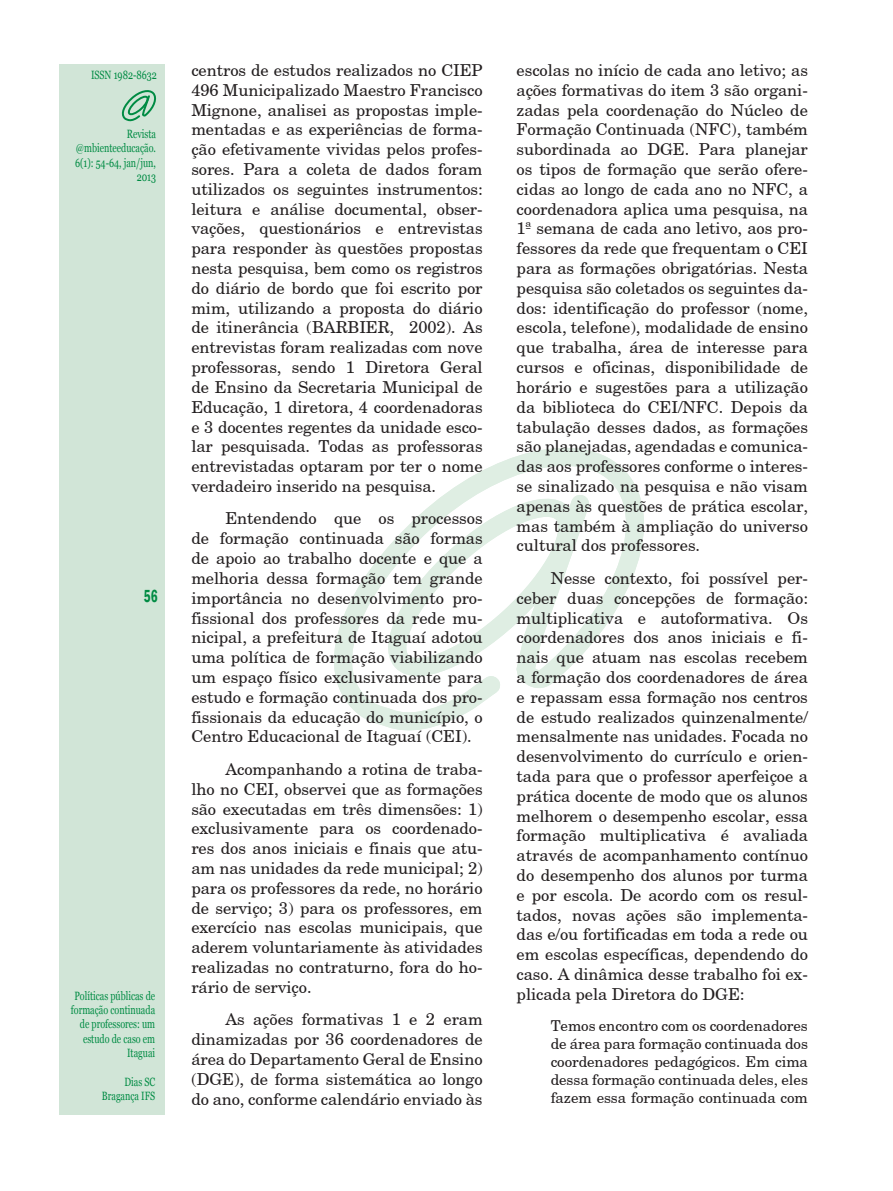
<style>
.page{position:relative;width:893px;height:1191px;background:#fff}
.page>*{position:absolute;margin:0;border:0;box-sizing:border-box;transform-origin:0 0}
.t1{font:600 condensed 18px "Franklin Gothic";color:#008b43;scale:.75 1}
.texto_miolo_01{font:16.5px/19.8px "New Century Schoolbook";letter-spacing:-.005em;color:#231f20;text-align:justify}
.recuo_de_texto_miolo{font:15px/18px "New Century Schoolbook";letter-spacing:-.005em;color:#231f20;text-align:justify}
.t2{font:12px/14.4px "Georgia";color:#008b43;text-align:right;scale:.75 1}
</style>
<div class="page">
<div style="left:60px;top:64px;width:105px;height:1050px;background:#d1e5d7"></div>
<svg style="left:334px;top:447px;width:310px;height:284px"></svg>
<svg style="left:121px;top:90px;width:35px;height:32px"></svg>
<p class="t2" style="left:91px;top:68px;width:89px">ISSN 1982-8632</p>
<p class="t2" style="left:75px;top:127px;width:109px">Revista @mbienteeducação.<br>6(1): 54-64, jan/jun,<br>2013</p>
<p class="t1" style="left:144px;top:583px;width:20px">56</p>
<p class="t2" style="left:71px;top:988px;width:114px">Políticas públicas de formação continuada de professores: um estudo de caso em<br>Itaguai</p>
<p class="t2" style="left:102px;top:1075px;width:73px">Dias SC<br>Bragança IFS</p>
<p class="texto_miolo_01" style="left:191px;top:60px;width:293px">centros de estudos realizados no CIEP 496 Municipalizado Maestro Francisco Mignone, analisei as propostas imple&shy;mentadas e as experiências de forma&shy;ção efetivamente vividas pelos profes&shy;sores. Para a coleta de dados foram utilizados os seguintes instrumentos: leitura e análise documental, obser&shy;vações, questionários e entrevistas para responder às questões propostas nesta pesquisa, bem como os registros do diário de bordo que foi escrito por mim, utilizando a proposta do diário de itinerância (BARBIER, 2002). As entrevistas foram realizadas com nove professoras, sendo 1 Diretora Geral de Ensino da Secretaria Municipal de Educação, 1 diretora, 4 coordenadoras e 3 docentes regentes da unidade esco&shy;lar pesquisada. Todas as professoras entrevistadas optaram por ter o nome verdadeiro inserido na pesquisa.</p>
<p class="texto_miolo_01" style="left:191px;top:508px;width:293px;text-indent:34px">Entendendo que os processos de formação continuada são formas de apoio ao trabalho docente e que a melhoria dessa formação tem grande importância no desenvolvimento pro&shy;fissional dos professores da rede mu&shy;nicipal, a prefeitura de Itaguaí adotou uma política de formação viabilizando um espaço físico exclusivamente para estudo e formação continuada dos pro&shy;fissionais da educação do município, o Centro Educacional de Itaguaí (CEI).</p>
<p class="texto_miolo_01" style="left:191px;top:758px;width:293px;text-indent:34px">Acompanhando a rotina de traba&shy;lho no CEI, observei que as formações são executadas em três dimensões: 1) exclusivamente para os coordenado&shy;res dos anos iniciais e finais que atu&shy;am nas unidades da rede municipal; 2) para os professores da rede, no horário de serviço; 3) para os professores, em exercício nas escolas municipais, que aderem voluntariamente às atividades realizadas no contraturno, fora do ho&shy;rário de serviço.</p>
<p class="texto_miolo_01" style="left:191px;top:1009px;width:293px;text-indent:34px">As ações formativas 1 e 2 eram dinamizadas por 36 coordenadores de área do Departamento Geral de Ensino (DGE), de forma sistemática ao longo do ano, conforme calendário enviado às</p>
<p class="texto_miolo_01" style="left:517px;top:60px;width:293px">escolas no início de cada ano letivo; as ações formativas do item 3 são organi&shy;zadas pela coordenação do Núcleo de Formação Continuada (NFC), também subordinada ao DGE. Para planejar os tipos de formação que serão ofere&shy;cidas ao longo de cada ano no NFC, a coordenadora aplica uma pesquisa, na 1ª semana de cada ano letivo, aos pro&shy;fessores da rede que frequentam o CEI para as formações obrigatórias. Nesta pesquisa são coletados os seguintes da&shy;dos: identificação do professor (nome, escola, telefone), modalidade de ensino que trabalha, área de interesse para cursos e oficinas, disponibilidade de horário e sugestões para a utilização da biblioteca do CEI/NFC. Depois da tabulação desses dados, as formações são planejadas, agendadas e comunica&shy;das aos professores conforme o interes&shy;se sinalizado na pesquisa e não visam apenas às questões de prática escolar, mas também à ampliação do universo cultural dos professores.</p>
<p class="texto_miolo_01" style="left:517px;top:567px;width:293px;text-indent:34px">Nesse contexto, foi possível per&shy;ceber duas concepções de formação: multiplicativa e autoformativa. Os coordenadores dos anos iniciais e fi&shy;nais que atuam nas escolas recebem a formação dos coordenadores de área e repassam essa formação nos centros de estudo realizados quinzenalmente/ mensalmente nas unidades. Focada no desenvolvimento do currículo e orien&shy;tada para que o professor aperfeiçoe a prática docente de modo que os alunos melhorem o desempenho escolar, essa formação multiplicativa é avaliada através de acompanhamento contínuo do desempenho dos alunos por turma e por escola. De acordo com os resul&shy;tados, novas ações são implementa&shy;das e/ou fortificadas em toda a rede ou em escolas específicas, dependendo do caso. A dinâmica desse trabalho foi ex&shy;plicada pela Diretora do DGE:</p>
<p class="recuo_de_texto_miolo" style="left:551px;top:1016px;width:259px">Temos encontro com os coordenadores de área para formação continuada dos coordenadores pedagógicos. Em cima dessa formação continuada deles, eles fazem essa formação continuada com</p>
</div>
